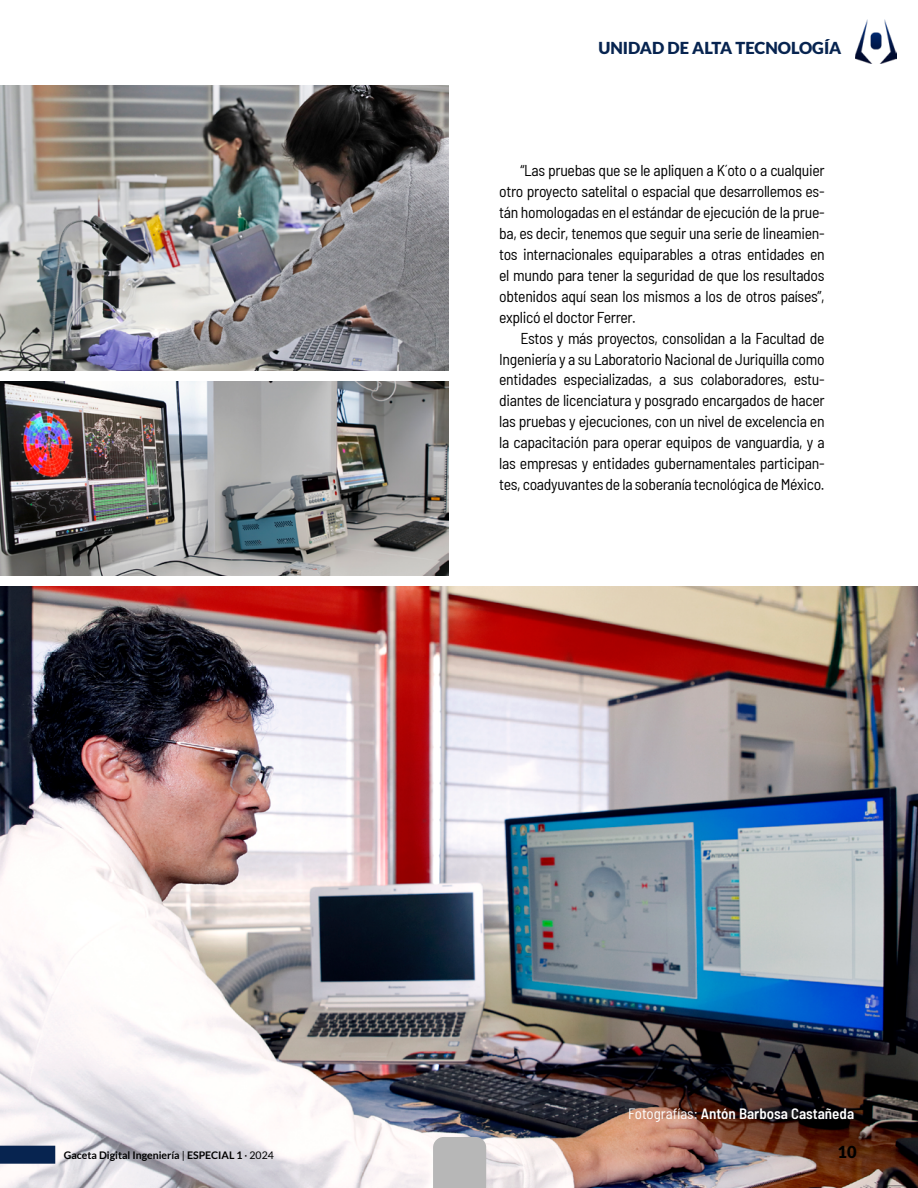
<style>
.page{position:relative;width:918px;height:1188px;background:#fff}
.page>*{position:absolute;margin:0;border:0;box-sizing:border-box;transform-origin:0 0}
.t1{font:900 16.5px "Lato";color:#072450}
.t2{font:900 16.5px "Lato";color:#000}
.t3{font:semi-condensed 15.75px/21px "Barlow";letter-spacing:-.02em;color:#000;text-align:justify}
.t4{font:600 semi-condensed 15px "Barlow";color:#fff}
.t5{font:700 10.5px "Lato";color:#000}
.s1{font-weight:400}
</style>
<div class="page">
<img style="left:0;top:587px;width:918px;height:601px">
<div style="left:433px;top:1137px;width:53px;height:51px;background:#b7b7b7"></div>
<div style="left:0;top:1146px;width:55px;height:18px;background:#072450"></div>
<img style="left:855px;top:19px;width:42px;height:44px">
<img style="left:0;top:85px;width:448px;height:286px">
<img style="left:0;top:382px;width:448px;height:193px">
<p class="t1" style="left:598px;top:38px;width:244px">UNIDAD DE ALTA TECNOLOGÍA</p>
<p class="t3" style="left:499px;top:158px;width:327px;text-indent:21px">“Las pruebas que se le apliquen a K´oto o a cualquier otro proyecto satelital o espacial que desarrollemos es&shy;tán homologadas en el estándar de ejecución de la prue&shy;ba, es decir, tenemos que seguir una serie de lineamien&shy;tos internacionales equiparables a otras entidades en el mundo para tener la seguridad de que los resultados obtenidos aquí sean los mismos a los de otros países”, explicó el doctor Ferrer.</p>
<p class="t3" style="left:499px;top:326px;width:327px;text-indent:21px">Estos y más proyectos, consolidan a la Facultad de Ingeniería y a su Laboratorio Nacional de Juriquilla como entidades especializadas, a sus colaboradores, estu&shy;diantes de licenciatura y posgrado encargados de hacer las pruebas y ejecuciones, con un nivel de excelencia en la capacitación para operar equipos de vanguardia, y a las empresas y entidades gubernamentales participan&shy;tes, coadyuvantes de la soberanía tecnológica de México.</p>
<p class="t5" style="left:64px;top:1149px;width:212px">Gaceta Digital Ingeniería <span class="s1">|</span> ESPECIAL 1 <span class="s1">· 2024</span></p>
<p class="t4" style="left:628px;top:1103px;width:228px"><span class="s1">Fotografías:</span> Antón Barbosa Castañeda</p>
<p class="t2" style="left:838px;top:1143px;width:21px">10</p>
</div>
